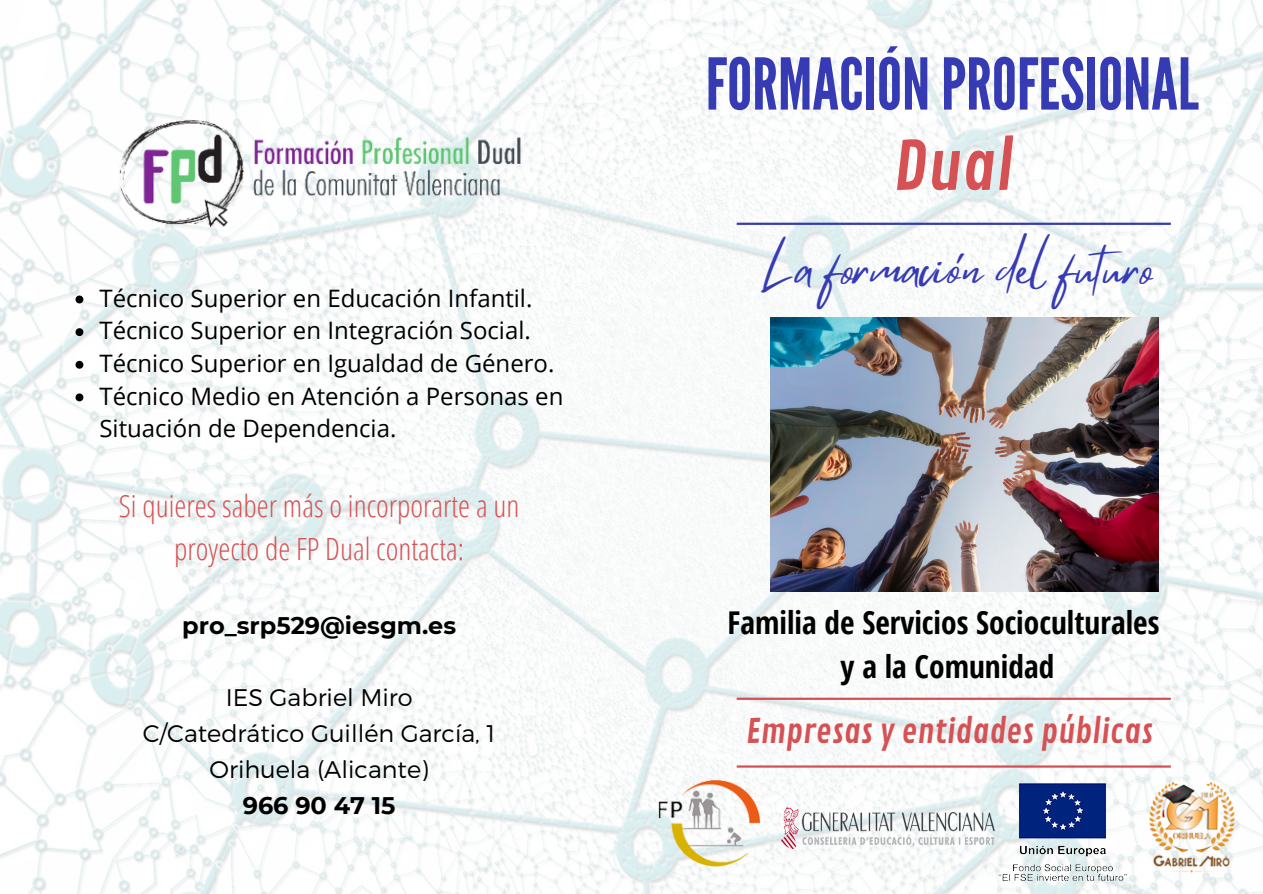
<style>
.page{position:relative;width:1263px;height:894px;background:#fff}
.page>*{position:absolute;margin:0;border:0;box-sizing:border-box;transform-origin:0 0}
.t1{font:71.1px "League Gothic";color:#363bb4}
.t2{font:66px "Contrail One";color:#d65153}
.t3{font:48.9px "Mistrully";color:#363bb4}
.t4{font:33px "Contrail One";color:#d65153}
.t5{font:700 31.35px/43.8px "Open Sans Condensed";color:#000;text-align:center}
.t6{font:300 30.6px/42.8px "Open Sans Condensed";color:#d65153;text-align:center}
.t7{font:24px/32.5px "Open Sans";color:#000}
.t8{font:300 24px/36px "Montserrat";color:#000;text-align:center}
.t9{font:700 24px "Montserrat";color:#000}
</style>
<div class="page">
<img style="left:0;top:0;width:1263px;height:893px">
<hr style="left:737px;top:222px;width:434px;height:3px;background:#363bb4">
<img style="left:771px;top:317px;width:388px;height:274px">
<img style="left:655px;top:778px;width:106px;height:88px">
<img style="left:1130px;top:763px;width:128px;height:128px">
<img style="left:997px;top:778px;width:132px;height:108px">
<img style="left:779px;top:806px;width:217px;height:42px">
<img style="left:113px;top:117px;width:412px;height:112px">
<svg style="left:76px;top:295px;width:7px;height:8px"></svg>
<svg style="left:76px;top:328px;width:7px;height:8px"></svg>
<svg style="left:76px;top:361px;width:7px;height:7px"></svg>
<svg style="left:76px;top:393px;width:7px;height:8px"></svg>
<hr style="left:737px;top:697px;width:434px;height:2px;background:#d65153">
<hr style="left:737px;top:765px;width:434px;height:2px;background:#d65153">
<p class="t7" style="left:99px;top:281px;width:465px">Técnico Superior en Educación Infantil.<br>Técnico Superior en Integración Social.<br>Técnico Superior en Igualdad de Género.<br>Técnico Medio en Atención a Personas en Situación de Dependencia.</p>
<p class="t6" style="left:119px;top:483px;width:402px">Si quieres saber más o incorporarte a un proyecto de FP Dual contacta:</p>
<p class="t9" style="left:182px;top:610px;width:275px">pro_srp529@iesgm.es</p>
<p class="t8" style="left:143px;top:678px;width:354px">IES Gabriel Miro<br>C/Catedrático Guillén García, 1<br>Orihuela (Alicante)</p>
<p class="t9" style="left:243px;top:790px;width:154px">966 90 47 15</p>
<h1 class="t1" style="left:706px;top:43px;width:495px">FORMACIÓNPROFESIONAL</h1>
<h2 class="t2" style="left:893px;top:127px;width:121px">Dual</h2>
<h3 class="t3" style="left:763px;top:229px;width:391px">La formación del futuro</h3>
<h3 class="t5" style="left:728px;top:600px;width:433px">Familia de Servicios Socioculturales y a la Comunidad</h3>
<h3 class="t4" style="left:746px;top:711px;width:408px">Empresas y entidades públicas</h3>
</div>
